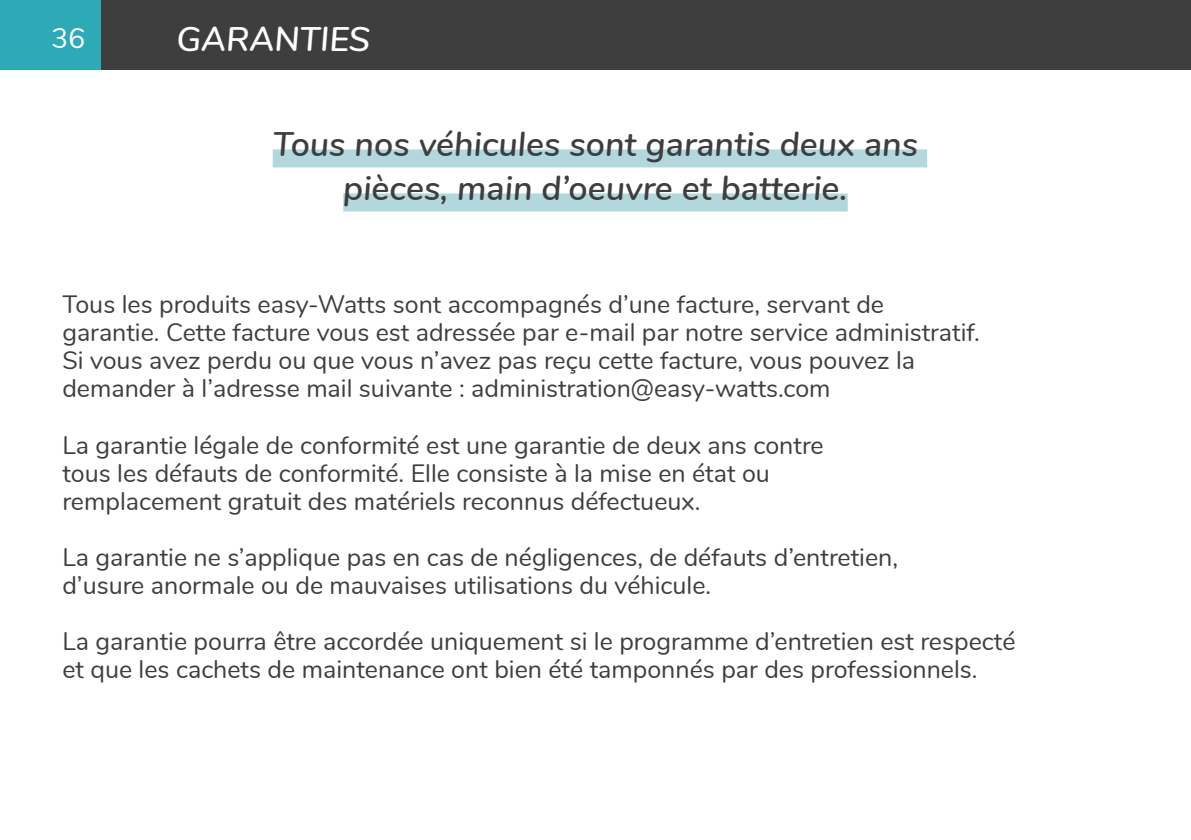
<style>
.page{position:relative;width:1191px;height:840px;background:#fff}
.page>*{position:absolute;margin:0;border:0;box-sizing:border-box;transform-origin:0 0}
.garantie{font:italic 600 34px/44px "Nunito";color:#3e3e3f;text-align:center}
.GROS_TITRE_A_GAUCHE{font:italic 600 34px "Nunito";color:#fff}
.t1{font:28px "Nunito";color:#fff}
.TEXTE{font:25px/28px "Nunito";color:#3e3e3f}
</style>
<div class="page">
<div style="left:0;top:0;width:102px;height:70px;background:#2eaab6"></div>
<div style="left:102px;top:0;width:1089px;height:70px;background:#3e3e3f"></div>
<div style="left:273px;top:149px;width:654px;height:18px;background:#b2d7dd"></div>
<div style="left:343px;top:193px;width:504px;height:18px;background:#b2d7dd"></div>
<p class="t1" style="left:52px;top:18px;width:35px">36</p>
<p class="GROS_TITRE_A_GAUCHE" style="left:176px;top:14px;width:195px">GARANTIES</p>
<p class="garantie" style="left:273px;top:120px;width:647px">Tous nos véhicules sont garantis deux ans pièces, main d’oeuvre et batterie.</p>
<p class="TEXTE" style="left:62px;top:289px;width:919px">Tous les produits easy-Watts sont accompagnés d’une facture, servant de garantie. Cette facture vous est adressée par e-mail par notre service administratif.<br>Si vous avez perdu ou que vous n’avez pas reçu cette facture, vous pouvez la demander à l’adresse mail suivante : administration@easy-watts.com</p>
<p class="TEXTE" style="left:62px;top:429px;width:763px">La garantie légale de conformité est une garantie de deux ans contre tous les défauts de conformité. Elle consiste à la mise en état ou remplacement gratuit des matériels reconnus défectueux.</p>
<p class="TEXTE" style="left:62px;top:541px;width:837px">La garantie ne s’applique pas en cas de négligences, de défauts d’entretien, d’usure anormale ou de mauvaises utilisations du véhicule.</p>
<p class="TEXTE" style="left:62px;top:625px;width:954px">La garantie pourra être accordée uniquement si le programme d’entretien est respecté et que les cachets de maintenance ont bien été tamponnés par des professionnels.</p>
</div>
